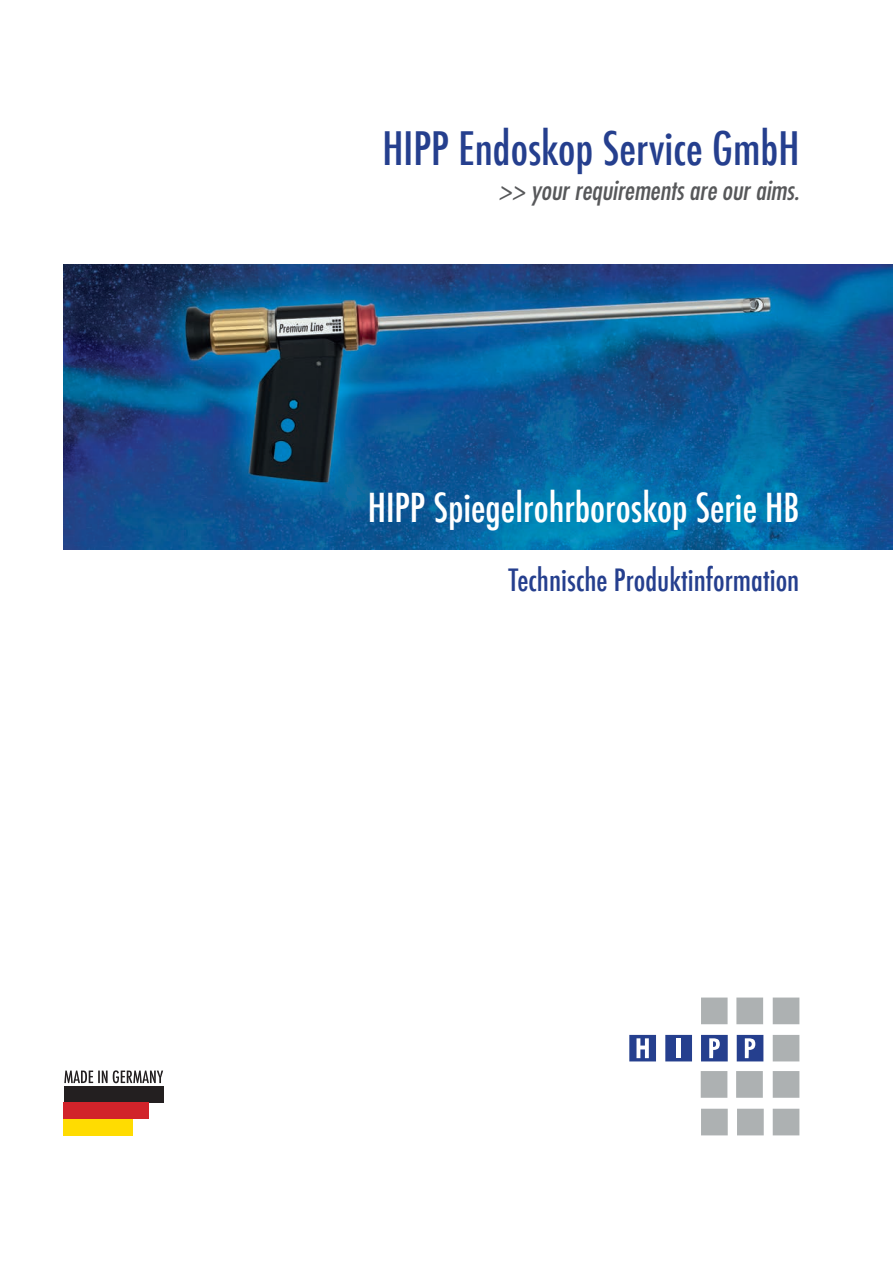
<style>
.page{position:relative;width:893px;height:1263px;background:#fff}
.page>*{position:absolute;margin:0;border:0;box-sizing:border-box;transform-origin:0 0}
.t1{font:500 condensed 45px "Futura";color:#253f8e}
.t2{font:500 condensed 39px "Futura";color:#fff}
.t3{font:500 condensed 30px "Futura";color:#253f8e}
.t4{font:italic condensed 27px "Futura Std";color:#57585a}
</style>
<div class="page">
<svg style="left:701px;top:1109px;width:27px;height:26px"></svg>
<svg style="left:773px;top:1109px;width:26px;height:26px"></svg>
<svg style="left:737px;top:1109px;width:27px;height:26px"></svg>
<svg style="left:773px;top:1071px;width:26px;height:27px"></svg>
<svg style="left:736px;top:1071px;width:27px;height:27px"></svg>
<svg style="left:701px;top:1071px;width:26px;height:27px"></svg>
<svg style="left:773px;top:1035px;width:26px;height:26px"></svg>
<svg style="left:773px;top:997px;width:26px;height:27px"></svg>
<svg style="left:736px;top:997px;width:27px;height:27px"></svg>
<svg style="left:701px;top:997px;width:27px;height:27px"></svg>
<svg style="left:665px;top:1035px;width:27px;height:26px"></svg>
<svg style="left:629px;top:1035px;width:27px;height:26px"></svg>
<hr style="left:677px;top:1038px;width:4px;height:20px;background:#fff">
<svg style="left:701px;top:1035px;width:27px;height:26px"></svg>
<svg style="left:737px;top:1035px;width:26px;height:26px"></svg>
<div style="left:64px;top:1086px;width:100px;height:17px;background:#231f20"></div>
<div style="left:64px;top:1103px;width:85px;height:16px;background:#d1232a"></div>
<div style="left:64px;top:1119px;width:69px;height:16px;background:#ffdc01"></div>
<svg style="left:64px;top:1070px;width:99px;height:13px"></svg>
<img style="left:64px;top:264px;width:829px;height:285px">
<p class="t1" style="left:382px;top:119px;width:418px">HIPP Endoskop Service GmbH</p>
<p class="t4" style="left:498px;top:174px;width:303px">&gt;&gt; your requirements are our aims.</p>
<p class="t2" style="left:368px;top:482px;width:433px">HIPP Spiegelrohrboroskop Serie HB</p>
<p class="t3" style="left:509px;top:561px;width:292px">Technische Produktinformation</p>
</div>
